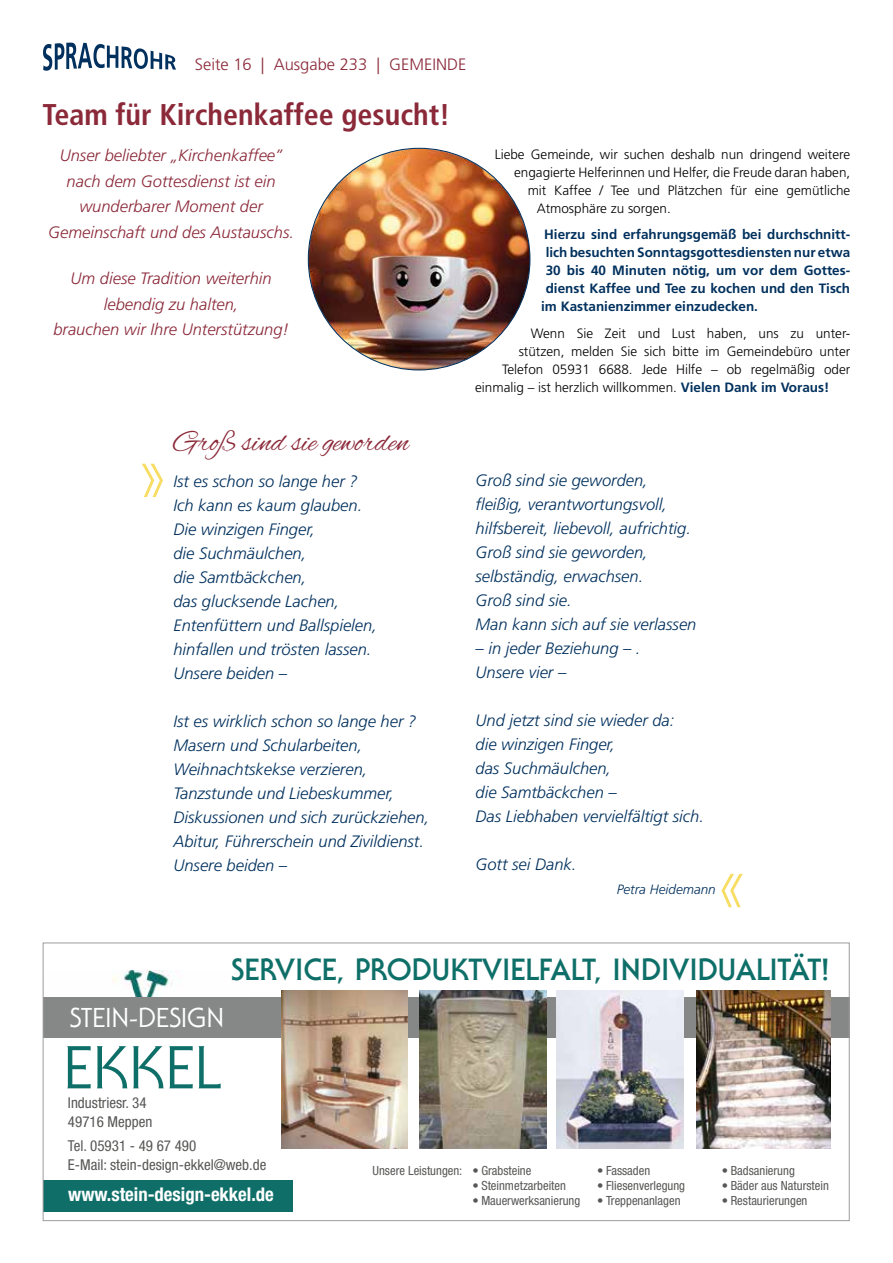
<style>
.page{position:relative;width:893px;height:1263px;background:#fff}
.page>*{position:absolute;margin:0;border:0;box-sizing:border-box;transform-origin:0 0}
.t1{font:59.25px "Serif Gothic Std";color:#0e6f69}
.t2{font:700 30px "Serif Gothic Std";color:#0e6f69}
.t3{font:700 condensed 30px "Frutiger LT Pro";color:#8b2939}
.t4{font:30px "Alex Brush";color:#8b2939}
.t5{font:26.7px "Serif Gothic Std";color:#fff}
.t6{font:700 condensed 18.9px "Helvetica Neue LT Std";color:#fff}
.t7{font:italic 300 16.5px/24px "Frutiger LT Pro";color:#00305d}
.t8{font:italic 300 16.5px/25.5px "Frutiger LT Pro";color:#8b2939;text-align:center}
.t9{font:300 16.5px "Frutiger LT Pro";color:#8b2939}
.t10{font:condensed 15px/18.9px "Helvetica Neue LT Std";color:#575756}
.t11{font:300 13.5px "Frutiger LT Pro";color:#000}
.t12{font:700 13.5px "Frutiger LT Pro";color:#00305d}
.t13{font:italic 300 13.5px "Frutiger LT Pro";color:#00305d}
.t14{font:condensed 12.6px "Helvetica Neue LT Std";color:#575756}
.s1{font-weight:700;color:#00305d}
</style>
<div class="page">
<svg style="left:43px;top:43px;width:133px;height:28px"></svg>
<div style="left:43px;top:1180px;width:249px;height:32px;background:#0f6f68"></div>
<img style="left:113px;top:971px;width:60px;height:26px">
<div style="left:43px;top:997px;width:807px;height:41px;background:#868787"></div>
<img style="left:282px;top:991px;width:126px;height:157px">
<img style="left:419px;top:991px;width:127px;height:157px">
<img style="left:557px;top:991px;width:126px;height:157px">
<img style="left:696px;top:991px;width:134px;height:157px">
<svg style="left:721px;top:874px;width:22px;height:33px"></svg>
<svg style="left:142px;top:464px;width:21px;height:33px"></svg>
<img style="left:308px;top:148px;width:222px;height:222px;border-radius:111px">
<p class="t9" style="left:195px;top:55px;width:273px">Seite 16 | Ausgabe 233 | GEMEINDE</p>
<h2 class="t3" style="left:43px;top:96px;width:409px">Team für Kirchenkaffee gesucht!</h2>
<p class="t8" style="left:48px;top:143px;width:247px">Unser beliebter „Kirchenkaffee” nach dem Gottesdienst ist ein wunderbarer Moment der<br>Gemeinschaft und des Austauschs.</p>
<p class="t8" style="left:53px;top:266px;width:237px">Um diese Tradition weiterhin lebendig zu halten,<br>brauchen wir Ihre Unterstützung!</p>
<p class="t11" style="left:495px;top:146px;width:357px">Liebe Gemeinde, wir suchen deshalb nun dringend weitere</p>
<p class="t11" style="left:514px;top:164px;width:338px">engagierte Helferinnen und Helfer, die Freude daran haben,</p>
<p class="t11" style="left:528px;top:182px;width:324px">mit Kaffee / Tee und Plätzchen für eine gemütliche</p>
<p class="t11" style="left:537px;top:200px;width:136px">Atmosphäre zu sorgen.</p>
<p class="t12" style="left:544px;top:227px;width:307px">Hierzu sind erfahrungsgemäß bei durchschnitt-</p>
<p class="t12" style="left:546px;top:245px;width:306px">lich besuchten Sonntagsgottesdiensten nur etwa</p>
<p class="t12" style="left:546px;top:263px;width:306px">30 bis 40 Minuten nötig, um vor dem Gottes-</p>
<p class="t12" style="left:546px;top:281px;width:306px">dienst Kaffee und Tee zu kochen und den Tisch</p>
<p class="t12" style="left:541px;top:299px;width:218px">im Kastanienzimmer einzudecken.</p>
<p class="t11" style="left:531px;top:325px;width:321px">Wenn Sie Zeit und Lust haben, uns zu unter-</p>
<p class="t11" style="left:519px;top:343px;width:333px">stützen, melden Sie sich bitte im Gemeindebüro unter</p>
<p class="t11" style="left:502px;top:361px;width:350px">Telefon 05931 6688. Jede Hilfe – ob regelmäßig oder</p>
<p class="t11" style="left:475px;top:379px;width:356px">einmalig – ist herzlich willkommen. <span class="s1">Vielen Dank im Voraus!</span></p>
<h2 class="t4" style="left:173px;top:425px;width:237px">Groß sind sie geworden</h2>
<p class="t7" style="left:173px;top:469px;width:205px">Ist es schon so lange her ?<br>Ich kann es kaum glauben.<br>Die winzigen Finger,<br>die Suchmäulchen,<br>die Samtbäckchen,<br>das glucksende Lachen,<br>Entenfüttern und Ballspielen, hinfallen und trösten lassen.<br>Unsere beiden –</p>
<p class="t7" style="left:173px;top:709px;width:257px">Ist es wirklich schon so lange her ?<br>Masern und Schularbeiten,<br>Weihnachtskekse verzieren,<br>Tanzstunde und Liebeskummer,<br>Diskussionen und sich zurückziehen,<br>Abitur, Führerschein und Zivildienst.<br>Unsere beiden –</p>
<p class="t7" style="left:475px;top:468px;width:222px">Groß sind sie geworden, fleißig, verantwortungsvoll, hilfsbereit, liebevoll, aufrichtig.<br>Groß sind sie geworden, selbständig, erwachsen.<br>Groß sind sie.<br>Man kann sich auf sie verlassen</p>
<p class="t7" style="left:475px;top:636px;width:167px">– in jeder Beziehung – .<br>Unsere vier –</p>
<p class="t7" style="left:475px;top:708px;width:230px">Und jetzt sind sie wieder da:<br>die winzigen Finger,<br>das Suchmäulchen,<br>die Samtbäckchen –<br>Das Liebhaben vervielfältigt sich.</p>
<p class="t7" style="left:475px;top:852px;width:102px">Gott sei Dank.</p>
<p class="t13" style="left:617px;top:881px;width:101px">Petra Heidemann</p>
<h3 class="t5" style="left:70px;top:1001px;width:156px">STEIN-DESIGN</h3>
<h1 class="t1" style="left:63px;top:1031px;width:159px">EKKEL</h1>
<h2 class="t2" style="left:231px;top:952px;width:600px">SERVICE, PRODUKTVIELFALT, INDIVIDUALITÄT!</h2>
<p class="t10" style="left:68px;top:1093px;width:86px">Industriesr. 34<br>49716 Meppen</p>
<p class="t10" style="left:68px;top:1136px;width:200px">Tel. 05931 - 49 67 490<br>E-Mail: stein-design-ekkel@web.de</p>
<p class="t6" style="left:68px;top:1182px;width:207px">www.stein-design-ekkel.de</p>
<p class="t14" style="left:372px;top:1163px;width:91px">Unsere Leistungen:</p>
<p class="t14" style="left:472px;top:1163px;width:61px">• Grabsteine</p>
<p class="t14" style="left:472px;top:1178px;width:95px">• Steinmetzarbeiten</p>
<p class="t14" style="left:472px;top:1193px;width:109px">• Mauerwerksanierung</p>
<p class="t14" style="left:597px;top:1163px;width:55px">• Fassaden</p>
<p class="t14" style="left:597px;top:1178px;width:90px">• Fliesenverlegung</p>
<p class="t14" style="left:597px;top:1193px;width:85px">• Treppenanlagen</p>
<p class="t14" style="left:722px;top:1163px;width:75px">• Badsanierung</p>
<p class="t14" style="left:722px;top:1178px;width:109px">• Bäder aus Naturstein</p>
<p class="t14" style="left:722px;top:1193px;width:87px">• Restaurierungen</p>
</div>
